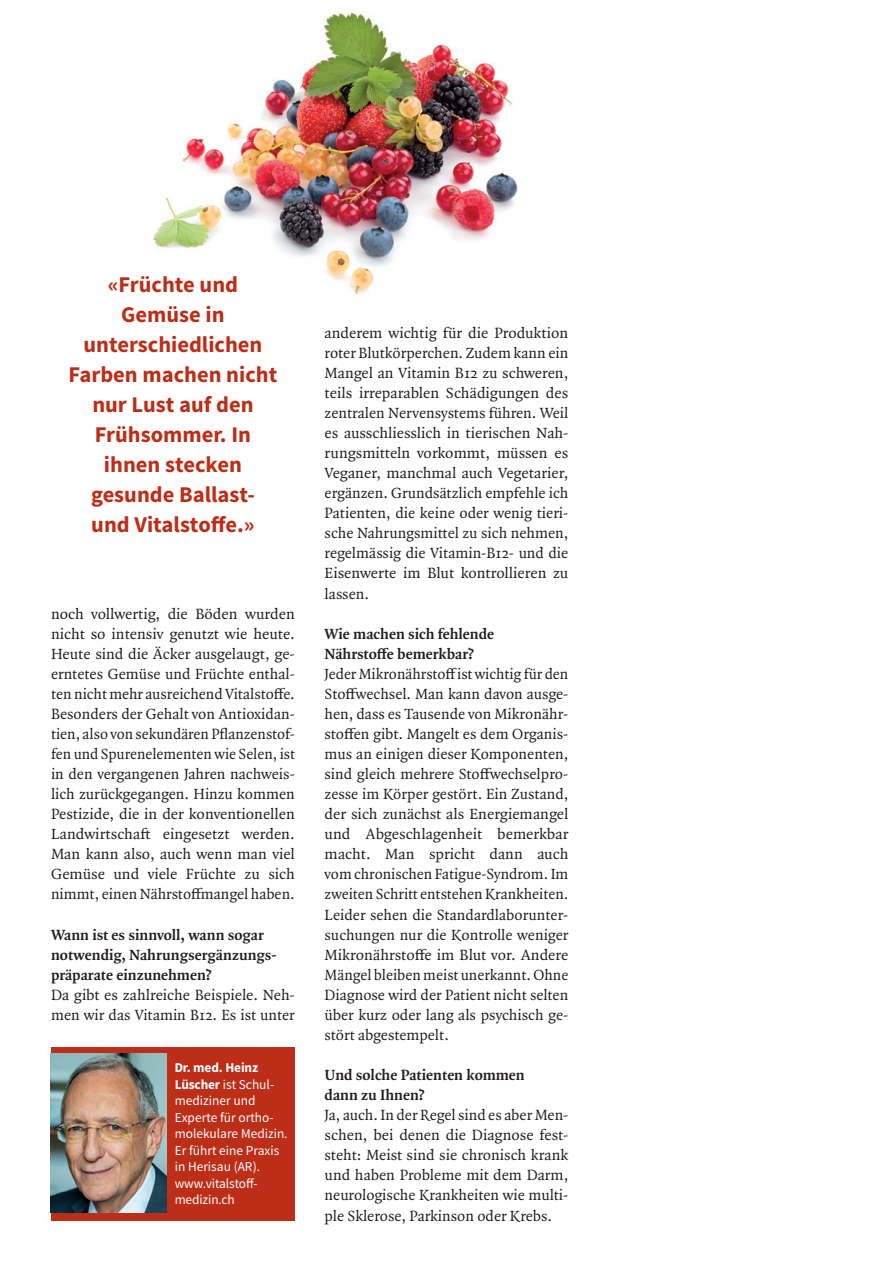
<style>
.page{position:relative;width:893px;height:1263px;background:#fff}
.page>*{position:absolute;margin:0;border:0;box-sizing:border-box;transform-origin:0 0}
.t1{font:700 22.5px/30px "Source Sans Pro";color:#bc2e18;text-align:center}
.t2{font:15.75px/20.1px "Quadraat OT";color:#231f20;text-align:justify}
.t3{font:700 15.75px/20.1px "Quadraat OT";color:#231f20}
.t4{font:13.5px/16.5px "Source Sans Pro";color:#fff}
.s1{font-weight:700}
</style>
<div class="page">
<img style="left:153px;top:11px;width:365px;height:284px">
<div style="left:51px;top:1047px;width:244px;height:173px;background:#bc2e18"></div>
<img style="left:51px;top:1054px;width:115px;height:158px">
<h1 class="t1" style="left:69px;top:271px;width:210px">«Früchte und<br>Gemüse in unterschiedlichen<br>Farben machen nicht nur Lust auf den<br>Frühsommer. In ihnen stecken gesunde Ballast-<br>und Vitalstoffe.»</h1>
<p class="t2" style="left:51px;top:603px;width:245px">noch vollwertig, die Böden wurden nicht so intensiv genutzt wie heute.<br>Heute sind die Äcker ausgelaugt, ge&shy;erntetes Gemüse und Früchte enthal&shy;ten nicht mehr ausreichend Vitalstoffe.<br>Besonders der Gehalt von Antioxidan&shy;tien, also von sekundären Pflanzenstof&shy;fen und Spurenelementen wie Selen, ist in den vergangenen Jahren nachweis&shy;lich zurückgegangen. Hinzu kommen Pestizide, die in der konventionellen Landwirtschaft eingesetzt werden.<br>Man kann also, auch wenn man viel Gemüse und viele Früchte zu sich nimmt, einen Nährstoffmangel haben.</p>
<p class="t3" style="left:51px;top:924px;width:227px">Wann ist es sinnvoll, wann sogar notwendig, Nahrungsergänzungs&shy;präparate einzunehmen?</p>
<p class="t2" style="left:51px;top:984px;width:245px">Da gibt es zahlreiche Beispiele. Neh&shy;men wir das Vitamin B12. Es ist unter</p>
<p class="t4" style="left:175px;top:1060px;width:114px"><span class="s1">Dr. med. Heinz<br>Lüscher</span> ist Schul&shy;mediziner und<br>Experte für ortho&shy;molekulare Medizin.<br>Er führt eine Praxis in Herisau (AR). www.vitalstoff&shy;medizin.ch</p>
<p class="t2" style="left:325px;top:322px;width:245px">anderem wichtig für die Produktion roter Blutkörperchen. Zudem kann ein Mangel an Vitamin B12 zu schweren, teils irreparablen Schädigungen des zentralen Nervensystems führen. Weil es ausschliesslich in tierischen Nah&shy;rungsmitteln vorkommt, müssen es Veganer, manchmal auch Vegetarier, ergänzen. Grundsätzlich empfehle ich Patienten, die keine oder wenig tieri&shy;sche Nahrungsmittel zu sich nehmen, regelmässig die Vitamin-B12- und die Eisenwerte im Blut kontrollieren zu lassen.</p>
<p class="t3" style="left:325px;top:623px;width:171px">Wie machen sich fehlende<br>Nährstoffe bemerkbar?</p>
<p class="t2" style="left:325px;top:663px;width:245px">Jeder Mikronährstoff ist wichtig für den Stoffwechsel. Man kann davon ausge&shy;hen, dass es Tausende von Mikronähr&shy;stoffen gibt. Mangelt es dem Organis&shy;mus an einigen dieser Komponenten, sind gleich mehrere Stoffwechselpro&shy;zesse im Körper gestört. Ein Zustand, der sich zunächst als Energiemangel und Abgeschlagenheit bemerkbar macht. Man spricht dann auch vom chronischen Fatigue-Syndrom. Im zweiten Schritt entstehen Krankheiten.<br>Leider sehen die Standardlaborunter&shy;suchungen nur die Kontrolle weniger Mikronährstoffe im Blut vor. Andere Mängel bleiben meist unerkannt. Ohne Diagnose wird der Patient nicht selten über kurz oder lang als psychisch ge&shy;stört abgestempelt.</p>
<p class="t3" style="left:325px;top:1065px;width:202px">Und solche Patienten kommen dann zu Ihnen?</p>
<p class="t2" style="left:325px;top:1105px;width:245px">Ja, auch. In der Regel sind es aber Men&shy;schen, bei denen die Diagnose fest&shy;steht: Meist sind sie chronisch krank und haben Probleme mit dem Darm, neurologische Krankheiten wie multi&shy;ple Sklerose, Parkinson oder Krebs.</p>
</div>
